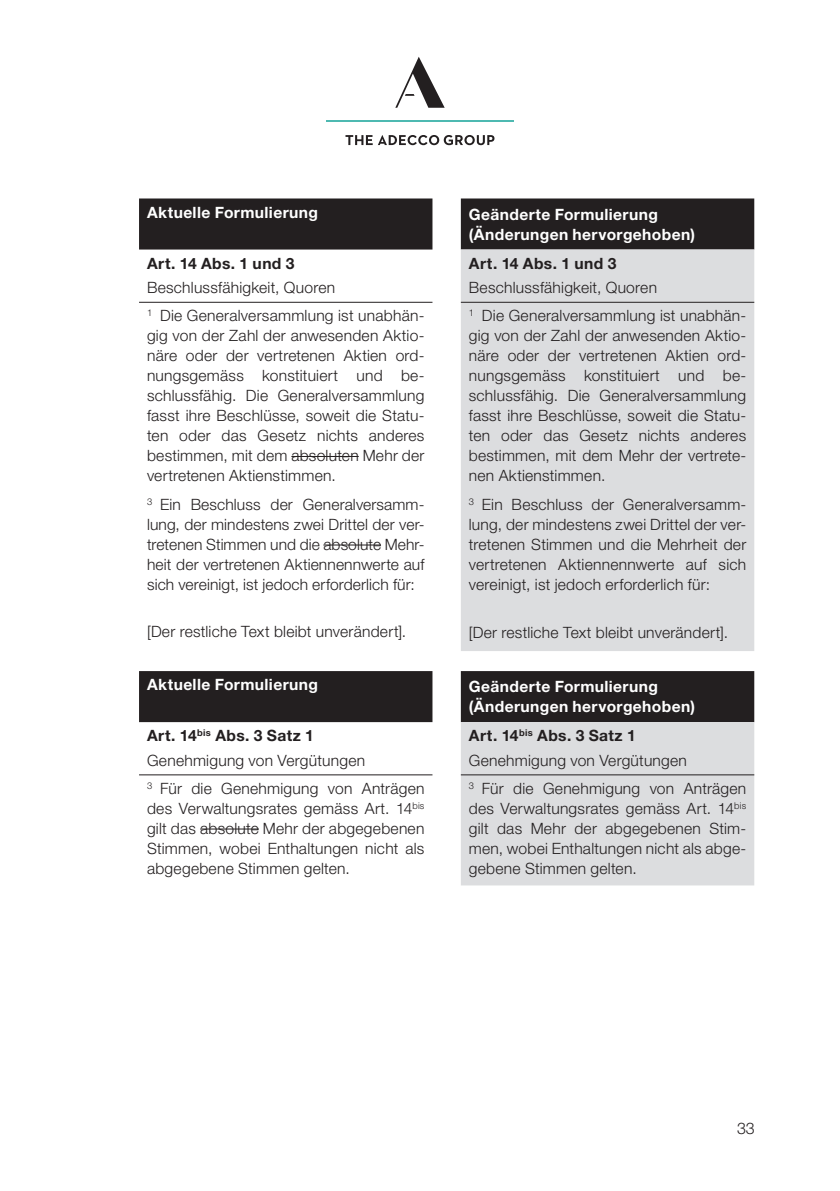
<style>
.page{position:relative;width:840px;height:1191px;background:#fff}
.page>*{position:absolute;margin:0;border:0;box-sizing:border-box;transform-origin:0 0}
.t1{font:300 16px "Helvetica Neue LT Std";color:#231f20}
.Statuten{font:300 15.6px/20px "Helvetica Neue LT Std";letter-spacing:.015em;color:#231f20;text-align:justify}
.Statuten-2{font:700 15.6px/20px "Helvetica Neue LT Std";letter-spacing:.025em;color:#fff}
.Body{font:300 15.6px "Helvetica Neue LT Std";letter-spacing:.015em;color:#231f20}
.Body-2{font:700 15.6px "Helvetica Neue LT Std";letter-spacing:.025em;color:#231f20}
</style>
<div class="page">
<svg style="left:345px;top:135px;width:149px;height:10px"></svg>
<hr style="left:326px;top:120px;width:187px;height:2px;background:#4eb9b1">
<svg style="left:395px;top:57px;width:49px;height:51px"></svg>
<div style="left:139px;top:198px;width:614px;height:51px;background:#231f20"></div>
<div style="left:460px;top:249px;width:293px;height:402px;background:#dcdddf"></div>
<hr style="left:139px;top:302px;width:293px;height:1px;background:#231f20">
<hr style="left:460px;top:302px;width:293px;height:1px;background:#231f20">
<hr style="left:291px;top:456px;width:67px;height:1px;background:#231f20">
<hr style="left:323px;top:544px;width:58px;height:1px;background:#231f20">
<div style="left:139px;top:671px;width:614px;height:51px;background:#231f20"></div>
<div style="left:460px;top:722px;width:293px;height:163px;background:#dcdddf"></div>
<hr style="left:139px;top:774px;width:293px;height:1px;background:#231f20">
<hr style="left:460px;top:774px;width:293px;height:1px;background:#231f20">
<hr style="left:200px;top:828px;width:58px;height:1px;background:#231f20">
<p class="Statuten-2" style="left:147px;top:202px;width:172px">Aktuelle Formulierung</p>
<p class="Statuten-2" style="left:468px;top:204px;width:227px">Geänderte Formulierung (Änderungen hervorgehoben)</p>
<p class="Body-2" style="left:147px;top:253px;width:149px">Art. 14 Abs. 1 und 3</p>
<p class="Body" style="left:147px;top:278px;width:189px">Beschlussfähigkeit, Quoren</p>
<p class="Body-2" style="left:468px;top:253px;width:149px">Art. 14 Abs. 1 und 3</p>
<p class="Body" style="left:468px;top:278px;width:189px">Beschlussfähigkeit, Quoren</p>
<p class="Statuten" style="left:147px;top:305px;width:279px"><sup>1</sup> Die Generalversammlung ist unabhän&shy;gig von der Zahl der anwesenden Aktio&shy;näre oder der vertretenen Aktien ord&shy;nungsgemäss konstituiert und be&shy;schlussfähig. Die Generalversammlung fasst ihre Beschlüsse, soweit die Statu&shy;ten oder das Gesetz nichts anderes bestimmen, mit dem absoluten Mehr der vertretenen Aktienstimmen.</p>
<p class="Statuten" style="left:147px;top:494px;width:279px"><sup>3</sup> Ein Beschluss der Generalversamm&shy;lung, der mindestens zwei Drittel der ver&shy;tretenen Stimmen und die absolute Mehr&shy;heit der vertretenen Aktiennennwerte auf sich vereinigt, ist jedoch erforderlich für:</p>
<p class="Statuten" style="left:147px;top:620px;width:260px">[Der restliche Text bleibt unverändert].</p>
<p class="Statuten" style="left:468px;top:305px;width:279px"><sup>1</sup> Die Generalversammlung ist unabhän&shy;gig von der Zahl der anwesenden Aktio&shy;näre oder der vertretenen Aktien ord&shy;nungsgemäss konstituiert und be&shy;schlussfähig. Die Generalversammlung fasst ihre Beschlüsse, soweit die Statu&shy;ten oder das Gesetz nichts anderes bestimmen, mit dem Mehr der vertrete&shy;nen Aktienstimmen.</p>
<p class="Statuten" style="left:468px;top:494px;width:279px"><sup>3</sup> Ein Beschluss der Generalversamm&shy;lung, der mindestens zwei Drittel der ver&shy;tretenen Stimmen und die Mehrheit der vertretenen Aktiennennwerte auf sich vereinigt, ist jedoch erforderlich für:</p>
<p class="Statuten" style="left:468px;top:622px;width:260px">[Der restliche Text bleibt unverändert].</p>
<p class="Statuten-2" style="left:147px;top:674px;width:172px">Aktuelle Formulierung</p>
<p class="Statuten-2" style="left:468px;top:676px;width:227px">Geänderte Formulierung (Änderungen hervorgehoben)</p>
<p class="Body-2" style="left:147px;top:726px;width:168px">Art. 14<sup>bis</sup> Abs. 3 Satz 1</p>
<p class="Body" style="left:147px;top:750px;width:219px">Genehmigung von Vergütungen</p>
<p class="Body-2" style="left:468px;top:726px;width:168px">Art. 14<sup>bis</sup> Abs. 3 Satz 1</p>
<p class="Body" style="left:468px;top:750px;width:219px">Genehmigung von Vergütungen</p>
<p class="Statuten" style="left:147px;top:778px;width:279px"><sup>3</sup> Für die Genehmigung von Anträgen des Verwaltungsrates gemäss Art. 14<sup>bis </sup>gilt das absolute Mehr der abgegebenen Stimmen, wobei Enthaltungen nicht als abgegebene Stimmen gelten.</p>
<p class="Statuten" style="left:468px;top:778px;width:279px"><sup>3</sup> Für die Genehmigung von Anträgen des Verwaltungsrates gemäss Art. 14<sup>bis </sup>gilt das Mehr der abgegebenen Stim&shy;men, wobei Enthaltungen nicht als abge&shy;gebene Stimmen gelten.</p>
<p class="t1" style="left:736px;top:1118px;width:19px">33</p>
</div>
